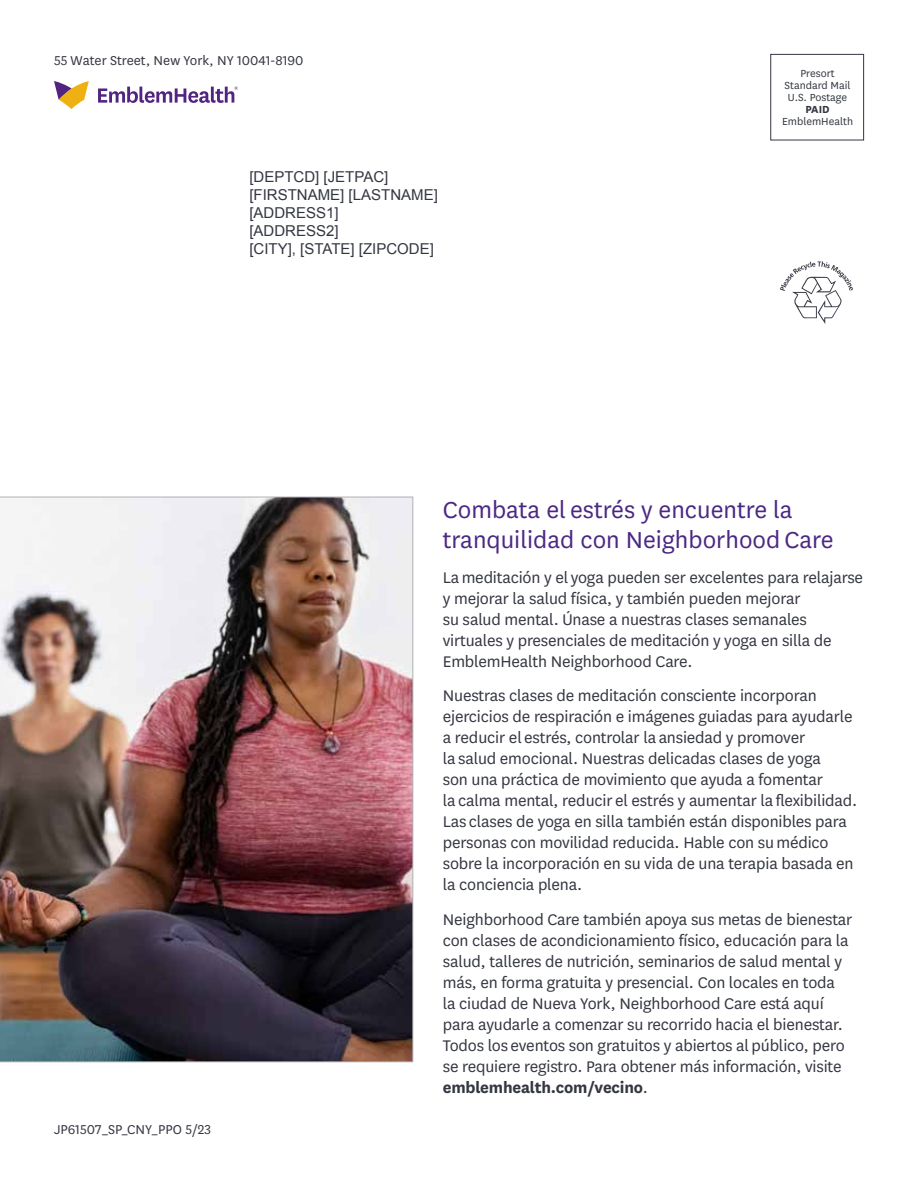
<style>
.page{position:relative;width:918px;height:1188px;background:#fff}
.page>*{position:absolute;margin:0;border:0;box-sizing:border-box;transform-origin:0 0}
.t1{font:27px/30px "National";color:#4b2884}
.t2{font:18px/21px "National";letter-spacing:-.01em;color:#343741}
.t3{font:15px/18px "Arial";color:#343741}
.t4{font:15px "National";color:#343741}
.t5{font:12px/12px "National";color:#343741;text-align:center}
.t6{font:700 12px "National";color:#343741}
.s1{font-weight:700}
</style>
<div class="page">
<div style="left:770px;top:54px;width:94px;height:86px;border:1px solid #343741"></div>
<svg style="left:780px;top:261px;width:73px;height:63px"></svg>
<svg style="left:54px;top:81px;width:35px;height:28px"></svg>
<svg style="left:98px;top:86px;width:140px;height:17px"></svg>
<img style="left:0;top:497px;width:413px;height:565px">
<p class="t4" style="left:54px;top:51px;width:251px">55 Water Street, New York, NY 10041-8190</p>
<p class="t3" style="left:249px;top:167px;width:190px">[DEPTCD] [JETPAC] [FIRSTNAME] [LASTNAME] [ADDRESS1]<br>[ADDRESS2]<br>[CITY], [STATE] [ZIPCODE]</p>
<p class="t5" style="left:785px;top:67px;width:67px">Presort<br>Standard Mail<br>U.S. Postage</p>
<p class="t6" style="left:805px;top:101px;width:26px">PAID</p>
<p class="t5" style="left:782px;top:115px;width:72px">EmblemHealth</p>
<p class="t4" style="left:54px;top:1120px;width:158px">JP61507_SP_CNY_PPO 5/23</p>
<h1 class="t1" style="left:443px;top:494px;width:392px">Combata el estrés y encuentre la tranquilidad con Neighborhood Care</h1>
<p class="t2" style="left:443px;top:566px;width:422px">La meditación y el yoga pueden ser excelentes para relajarse y mejorar la salud física, y también pueden mejorar<br>su salud mental. Únase a nuestras clases semanales virtuales y presenciales de meditación y yoga en silla de EmblemHealth Neighborhood Care.</p>
<p class="t2" style="left:443px;top:684px;width:416px">Nuestras clases de meditación consciente incorporan ejercicios de respiración e imágenes guiadas para ayudarle a reducir el estrés, controlar la ansiedad y promover<br>la salud emocional. Nuestras delicadas clases de yoga<br>son una práctica de movimiento que ayuda a fomentar<br>la calma mental, reducir el estrés y aumentar la flexibilidad.<br>Las clases de yoga en silla también están disponibles para personas con movilidad reducida. Hable con su médico sobre la incorporación en su vida de una terapia basada en la conciencia plena.</p>
<p class="t2" style="left:443px;top:908px;width:411px">Neighborhood Care también apoya sus metas de bienestar con clases de acondicionamiento físico, educación para la salud, talleres de nutrición, seminarios de salud mental y más, en forma gratuita y presencial. Con locales en toda<br>la ciudad de Nueva York, Neighborhood Care está aquí para ayudarle a comenzar su recorrido hacia el bienestar.<br>Todos los eventos son gratuitos y abiertos al público, pero se requiere registro. Para obtener más información, visite <span class="s1">emblemhealth.com/vecino</span>.</p>
</div>
